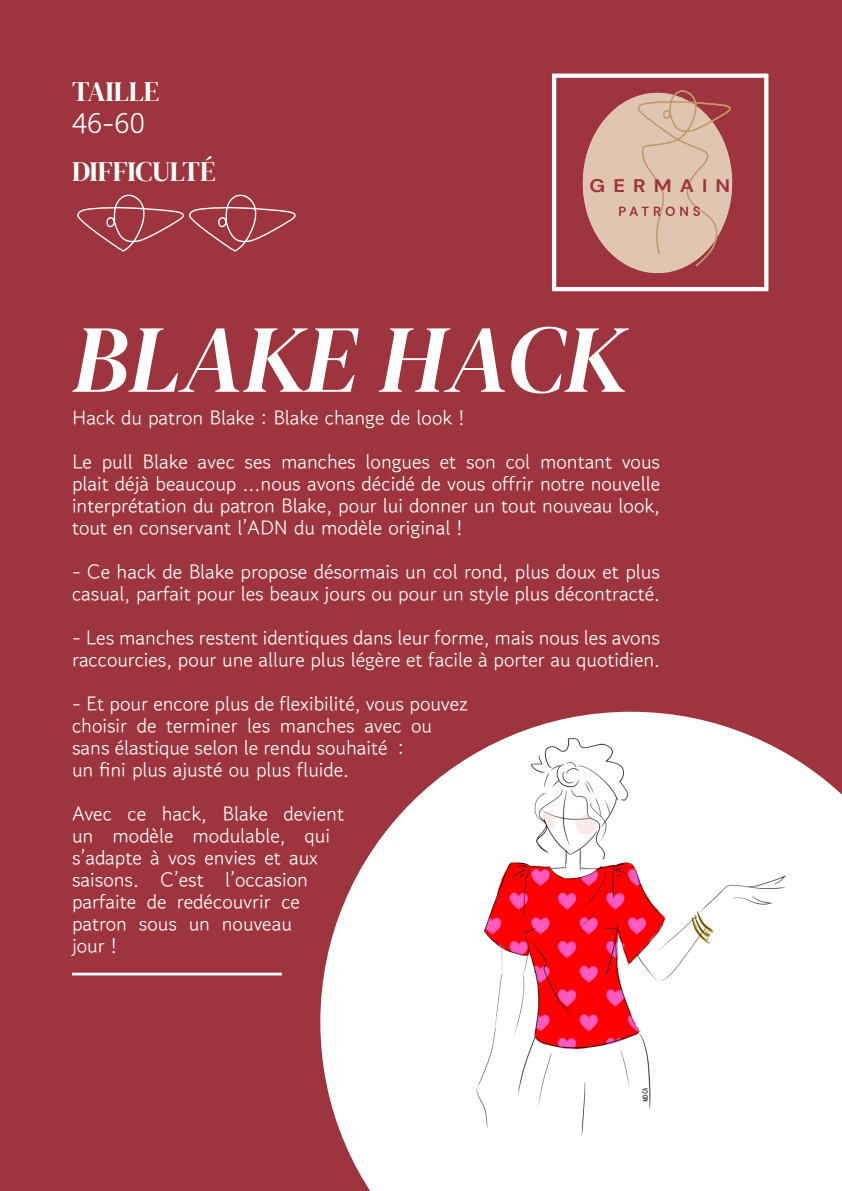
<style>
.page{position:relative;width:842px;height:1191px;background:#9e343e}
.page>*{position:absolute;margin:0;border:0;box-sizing:border-box;transform-origin:0 0}
.t1{font:italic 96px "DM Serif Display";letter-spacing:-.005em;color:#fff}
.t2{font:28px "DM Serif Display";letter-spacing:-.01em;color:#fff}
.t3{font:28px "Gowun Dodum";color:#fff}
.t4{font:20px/22px "Gowun Dodum";color:#fff}
.t5{font:700 18.2px "DM Sans";letter-spacing:.4em;color:#9e343e;scale:1.11 1}
</style>
<div class="page">
<svg style="left:320px;top:711px;width:522px;height:480px;fill:#fff"></svg>
<img style="left:411px;top:720px;width:431px;height:431px">
<hr style="left:72px;top:972px;width:210px;height:3px;background:#fff">
<svg style="left:77px;top:194px;width:219px;height:58px"></svg>
<div style="left:552px;top:74px;width:216px;height:217px;border:4px solid #fff"></div>
<div style="left:583px;top:93px;width:149px;height:180px;background:#e0c6b0;border-radius:50%"></div>
<svg style="left:619px;top:90px;width:112px;height:178px"></svg>
<p class="t2" style="left:72px;top:75px;width:89px">TAILLE</p>
<p class="t3" style="left:72px;top:102px;width:74px">46-60</p>
<p class="t2" style="left:72px;top:155px;width:145px">DIFFICULTÉ</p>
<p class="t5" style="left:589px;top:174px;width:128px">GERMAIN</p>
<p class="t1" style="left:72px;top:304px;width:555px">BLAKE HACK</p>
<p class="t4" style="left:72px;top:405px;width:394px">Hack du patron Blake : Blake change de look !</p>
<p class="t4" style="left:72px;top:449px;width:590px;text-align:justify">Le pull Blake avec ses manches longues et son col montant vous plait déjà beaucoup …nous avons décidé de vous offrir notre nouvelle interprétation du patron Blake, pour lui donner un tout nouveau look, tout en conservant l’ADN du modèle original !</p>
<p class="t4" style="left:72px;top:559px;width:590px">- Ce hack de Blake propose désormais un col rond, plus doux et plus casual, parfait pour les beaux jours ou pour un style plus décontracté.</p>
<p class="t4" style="left:72px;top:625px;width:589px">- Les manches restent identiques dans leur forme, mais nous les avons raccourcies, pour une allure plus légère et facile à porter au quotidien.</p>
<p class="t4" style="left:72px;top:691px;width:397px">- Et pour encore plus de flexibilité, vous pouvez choisir de terminer les manches avec ou sans élastique selon le rendu souhaité :<br>un fini plus ajusté ou plus fluide.</p>
<p class="t4" style="left:72px;top:801px;width:273px">Avec ce hack, Blake devient un modèle modulable, qui s’adapte à vos envies et aux saisons. C’est l’occasion parfaite de redécouvrir ce patron sous un nouveau<br>jour !</p>
</div>
